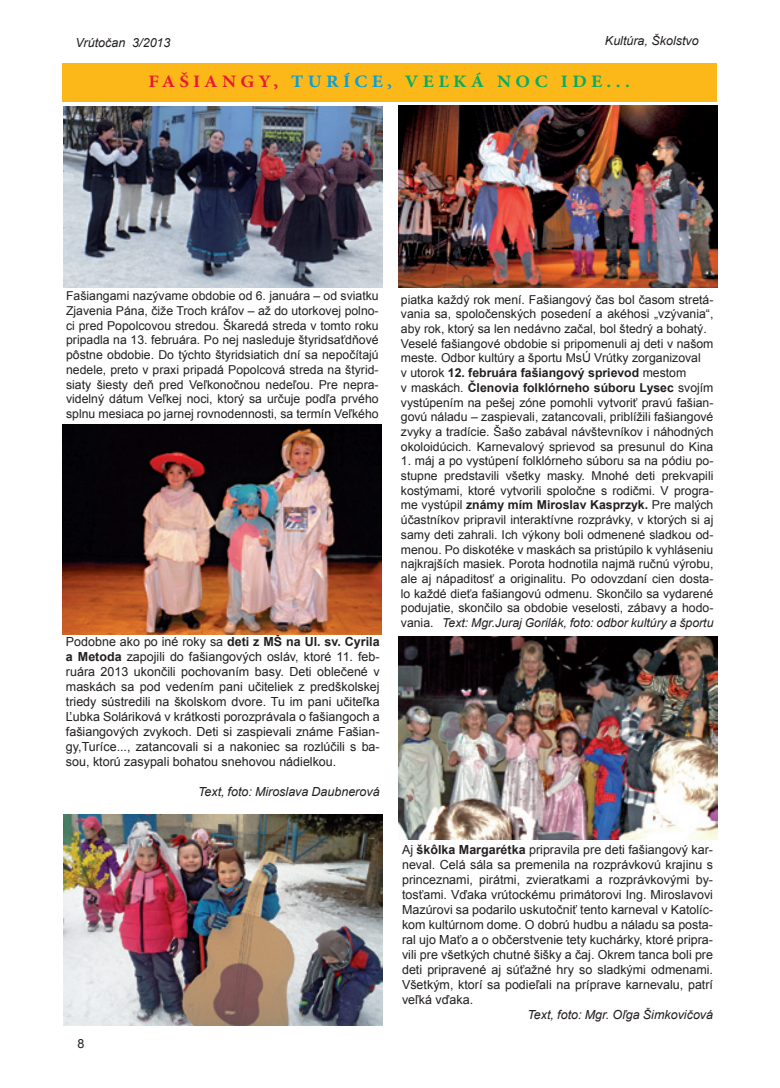
<style>
.page{position:relative;width:780px;height:1088px;background:#fff}
.page>*{position:absolute;margin:0;border:0;box-sizing:border-box;transform-origin:0 0}
.t1{font:700 17.5px "Minion Pro";letter-spacing:.23em;color:#03ad64;scale:1.09 1}
.t2{font:12.5px/15px "Arial";color:#231f20;text-align:justify}
.t3{font:italic 12.5px "Arial";color:#231f20}
.t4{font:12.25px/14.8px "Arial";color:#231f20;text-align:justify}
.s1{color:#e91936}
.s2{color:#00a0e2}
.s3{font-weight:700}
.s4{font-style:italic}
</style>
<div class="page">
<div style="left:62px;top:64px;width:654px;height:38px;background:#fcb818"></div>
<img style="left:63px;top:815px;width:319px;height:210px">
<img style="left:64px;top:106px;width:319px;height:182px">
<img style="left:398px;top:106px;width:319px;height:182px">
<img style="left:63px;top:424px;width:318px;height:210px">
<img style="left:398px;top:636px;width:319px;height:203px">
<p class="t3" style="left:605px;top:32px;width:95px">Kultúra, Školstvo</p>
<p class="t3" style="left:75px;top:34px;width:96px">Vrútočan 3/2013</p>
<h1 class="t1" style="left:148px;top:69px;width:443px"><span class="s1">FAŠIANGY,</span> <span class="s2">TURÍCE,</span> VEĽKÁ NOC IDE...</h1>
<p class="t4" style="left:66px;top:289px;width:314px">Fašiangami nazývame obdobie od 6. januára – od sviatku Zjavenia Pána, čiže Troch kráľov – až do utorkovej polno&shy;ci pred Popolcovou stredou. Škaredá streda v tomto roku pripadla na 13. februára. Po nej nasleduje štyridsaťdňové pôstne obdobie. Do týchto štyridsiatich dní sa nepočítajú nedele, preto v praxi pripadá Popolcová streda na štyrid&shy;siaty šiesty deň pred Veľkonočnou nedeľou. Pre nepra&shy;videlný dátum Veľkej noci, ktorý sa určuje podľa prvého splnu mesiaca po jarnej rovnodennosti, sa termín Veľkého</p>
<p class="t4" style="left:401px;top:292px;width:314px;text-align:left">piatka každý rok mení. Fašiangový čas bol časom stretá&shy;vania sa, spoločenských posedení a akéhosi „vzývania“, aby rok, ktorý sa len nedávno začal, bol štedrý a bohatý.<br>Veselé fašiangové obdobie si pripomenuli aj deti v našom meste. Odbor kultúry a športu MsÚ Vrútky zorganizoval<br>v utorok <span class="s3">12. februára fašiangový sprievod</span> mestom<br>v maskách. <span class="s3">Členovia folklórneho súboru Lysec</span> svojím vystúpením na pešej zóne pomohli vytvoriť pravú fašian&shy;govú náladu – zaspievali, zatancovali, priblížili fašiangové zvyky a tradície. Šašo zabával návštevníkov i náhodných okoloidúcich. Karnevalový sprievod sa presunul do Kina</p>
<p class="t4" style="left:401px;top:454px;width:314px">1. máj a po vystúpení folklórneho súboru sa na pódiu po&shy;stupne predstavili všetky masky. Mnohé deti prekvapili kostýmami, ktoré vytvorili spoločne s rodičmi. V progra&shy;me vystúpil <span class="s3">známy mím Miroslav Kasprzyk.</span> Pre malých účastníkov pripravil interaktívne rozprávky, v ktorých si aj samy deti zahrali. Ich výkony boli odmenené sladkou od&shy;menou. Po diskotéke v maskách sa pristúpilo k vyhláseniu najkrajších masiek. Porota hodnotila najmä ručnú výrobu, ale aj nápaditosť a originalitu. Po odovzdaní cien dosta&shy;lo každé dieťa fašiangovú odmenu. Skončilo sa vydarené podujatie, skončilo sa obdobie veselosti, zábavy a hodo&shy;vania. <span class="s4">Text: Mgr.Juraj Gorilák, foto: odbor kultúry a športu</span></p>
<p class="t2" style="left:66px;top:634px;width:315px">Podobne ako po iné roky sa <span class="s3">deti z MŠ na Ul. sv. Cyrila a Metoda</span> zapojili do fašiangových osláv, ktoré 11. feb&shy;ruára 2013 ukončili pochovaním basy. Deti oblečené v maskách sa pod vedením pani učiteliek z predškolskej triedy sústredili na školskom dvore. Tu im pani učiteľka Ľubka Soláriková v krátkosti porozprávala o fašiangoch a fašiangových zvykoch. Deti si zaspievali známe Fašian&shy;gy,Turíce..., zatancovali si a nakoniec sa rozlúčili s ba&shy;sou, ktorú zasypali bohatou snehovou nádielkou.</p>
<p class="t3" style="left:198px;top:784px;width:183px">Text, foto: Miroslava Daubnerová</p>
<p class="t2" style="left:78px;top:1036px;width:8px">8</p>
<p class="t2" style="left:402px;top:842px;width:312px">Aj <span class="s3">škôlka Margarétka</span> pripravila pre deti fašiangový kar&shy;neval. Celá sála sa premenila na rozprávkovú krajinu s princeznami, pirátmi, zvieratkami a rozprávkovými by&shy;tosťami. Vďaka vrútockému primátorovi Ing. Miroslavovi Mazúrovi sa podarilo uskutočniť tento karneval v Katolíc&shy;kom kultúrnom dome. O dobrú hudbu a náladu sa posta&shy;ral ujo Maťo a o občerstvenie tety kuchárky, ktoré pripra&shy;vili pre všetkých chutné šišky a čaj. Okrem tanca boli pre deti pripravené aj súťažné hry so sladkými odmenami.<br>Všetkým, ktorí sa podieľali na príprave karnevalu, patrí veľká vďaka.</p>
<p class="t3" style="left:527px;top:1006px;width:187px">Text, foto: Mgr. Oľga Šimkovičová</p>
</div>
